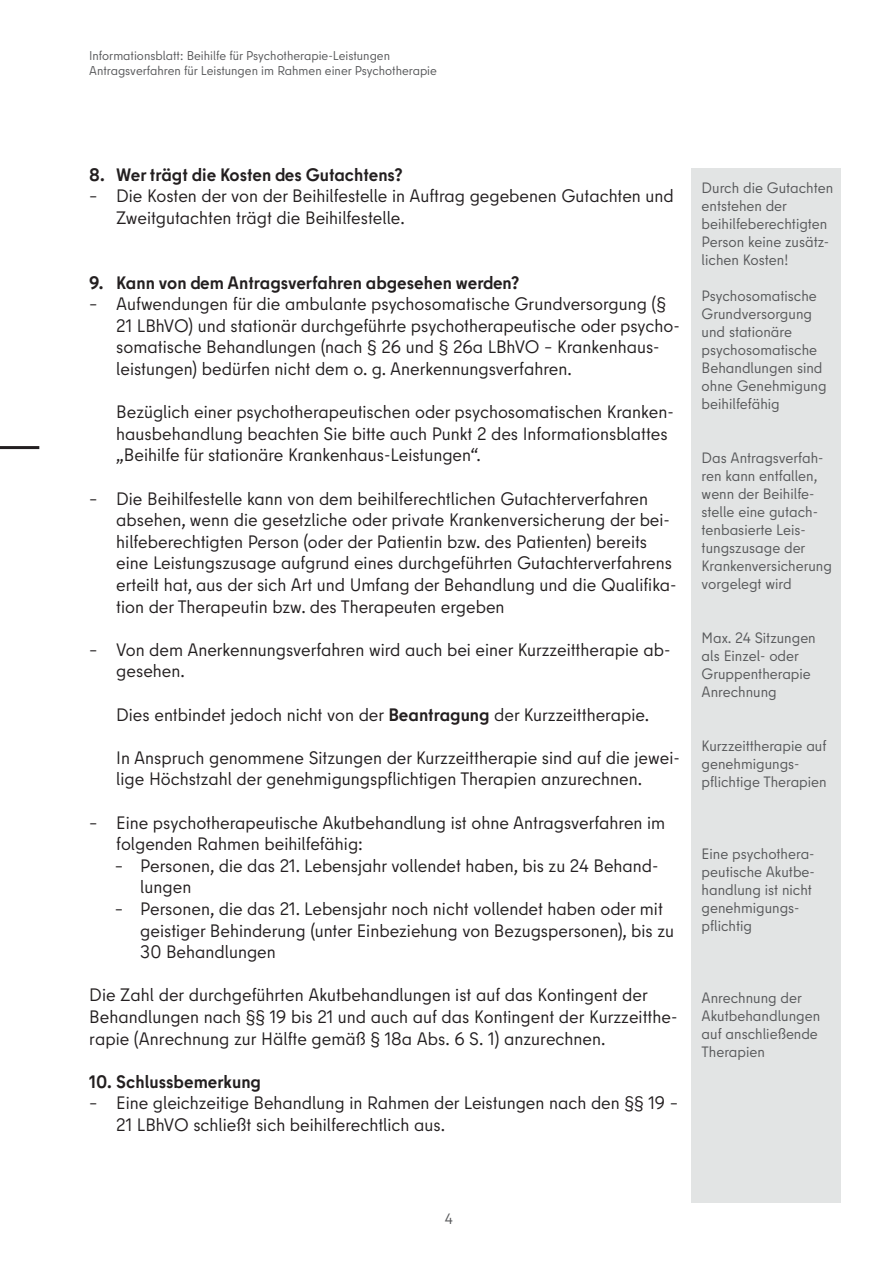
<style>
.page{position:relative;width:893px;height:1263px;background:#fff}
.page>*{position:absolute;margin:0;border:0;box-sizing:border-box;transform-origin:0 0}
.Fließtext_12_PT{font:18px/21.6px "Berlin Type";color:#231f20}
.t1{font:700 18px "Berlin Type";color:#231f20}
.INfotext_10_PT{font:15px/18px "Berlin Type";color:#57585a}
.t2{font:12.75px/15.3px "Berlin Type";color:#57585a}
.s1{font-weight:700}
</style>
<div class="page">
<hr style="left:0;top:446px;width:39px;height:3px;background:#231f20">
<div style="left:692px;top:168px;width:149px;height:1034px;background:#e2e4e4"></div>
<p class="t2" style="left:89px;top:48px;width:349px">Informationsblatt: Beihilfe für Psychotherapie-Leistungen<br>Antragsverfahren für Leistungen im Rahmen einer Psychotherapie</p>
<p class="t1" style="left:89px;top:163px;width:315px">8. Wer trägt die Kosten des Gutachtens?</p>
<p class="Fließtext_12_PT" style="left:116px;top:185px;width:559px;text-indent:-27px">– Die Kosten der von der Beihilfestelle in Auftrag gegebenen Gutachten und<br>Zweitgutachten trägt die Beihilfestelle.</p>
<p class="t1" style="left:89px;top:271px;width:432px">9. Kann von dem Antragsverfahren abgesehen werden?</p>
<p class="Fließtext_12_PT" style="left:116px;top:293px;width:565px;text-indent:-27px">– Aufwendungen für die ambulante psychosomatische Grundversorgung (§ 21 LBhVO) und stationär durchgeführte psychotherapeutische oder psycho&shy;somatische Behandlungen (nach § 26 und § 26a LBhVO – Krankenhaus&shy;leistungen) bedürfen nicht dem o. g. Anerkennungsverfahren.</p>
<p class="Fließtext_12_PT" style="left:116px;top:401px;width:559px">Bezüglich einer psychotherapeutischen oder psychosomatischen Kranken&shy;hausbehandlung beachten Sie bitte auch Punkt 2 des Informationsblattes „Beihilfe für stationäre Krankenhaus-Leistungen“.</p>
<p class="Fließtext_12_PT" style="left:116px;top:488px;width:562px;text-indent:-27px">– Die Beihilfestelle kann von dem beihilferechtlichen Gutachterverfahren absehen, wenn die gesetzliche oder private Krankenversicherung der bei&shy;hilfeberechtigten Person (oder der Patientin bzw. des Patienten) bereits eine Leistungszusage aufgrund eines durchgeführten Gutachterverfahrens erteilt hat, aus der sich Art und Umfang der Behandlung und die Qualifika&shy;tion der Therapeutin bzw. des Therapeuten ergeben</p>
<p class="Fließtext_12_PT" style="left:116px;top:639px;width:556px;text-indent:-27px">– Von dem Anerkennungsverfahren wird auch bei einer Kurzzeittherapie ab&shy;gesehen.</p>
<p class="Fließtext_12_PT" style="left:116px;top:704px;width:535px">Dies entbindet jedoch nicht von der <span class="s1">Beantragung</span> der Kurzzeittherapie.</p>
<p class="Fließtext_12_PT" style="left:116px;top:747px;width:565px">In Anspruch genommene Sitzungen der Kurzzeittherapie sind auf die jewei&shy;lige Höchstzahl der genehmigungspflichtigen Therapien anzurechnen.</p>
<p class="Fließtext_12_PT" style="left:116px;top:812px;width:550px;text-indent:-27px">– Eine psychotherapeutische Akutbehandlung ist ohne Antragsverfahren im folgenden Rahmen beihilfefähig:</p>
<p class="Fließtext_12_PT" style="left:140px;top:855px;width:520px;text-indent:-26px">– Personen, die das 21. Lebensjahr vollendet haben, bis zu 24 Behand&shy;lungen</p>
<p class="Fließtext_12_PT" style="left:140px;top:898px;width:535px;text-indent:-26px">– Personen, die das 21. Lebensjahr noch nicht vollendet haben oder mit geistiger Behinderung (unter Einbeziehung von Bezugspersonen), bis zu<br>30 Behandlungen</p>
<p class="Fließtext_12_PT" style="left:89px;top:984px;width:590px">Die Zahl der durchgeführten Akutbehandlungen ist auf das Kontingent der<br>Behandlungen nach §§ 19 bis 21 und auch auf das Kontingent der Kurzzeitthe&shy;rapie (Anrechnung zur Hälfte gemäß § 18a Abs. 6 S. 1) anzurechnen.</p>
<p class="t1" style="left:89px;top:1070px;width:173px">10. Schlussbemerkung</p>
<p class="Fließtext_12_PT" style="left:116px;top:1092px;width:563px;text-indent:-27px">– Eine gleichzeitige Behandlung in Rahmen der Leistungen nach den §§ 19 –<br>21 LBhVO schließt sich beihilferechtlich aus.</p>
<p class="INfotext_10_PT" style="left:702px;top:179px;width:133px">Durch die Gutachten entstehen der</p>
<p class="INfotext_10_PT" style="left:702px;top:215px;width:127px">beihilfeberechtigten</p>
<p class="INfotext_10_PT" style="left:702px;top:233px;width:129px">Person keine zusätz&shy;lichen Kosten!</p>
<p class="INfotext_10_PT" style="left:702px;top:287px;width:117px">Psychosomatische</p>
<p class="INfotext_10_PT" style="left:702px;top:305px;width:112px">Grundversorgung</p>
<p class="INfotext_10_PT" style="left:702px;top:323px;width:92px">und stationäre</p>
<p class="INfotext_10_PT" style="left:702px;top:341px;width:117px">psychosomatische</p>
<p class="INfotext_10_PT" style="left:702px;top:359px;width:122px">Behandlungen sind</p>
<p class="INfotext_10_PT" style="left:702px;top:377px;width:126px">ohne Genehmigung</p>
<p class="INfotext_10_PT" style="left:702px;top:395px;width:80px">beihilfefähig</p>
<p class="INfotext_10_PT" style="left:702px;top:449px;width:123px">Das Antragsverfah&shy;ren kann entfallen, wenn der Beihilfe&shy;stelle eine gutach&shy;tenbasierte Leis&shy;tungszusage der</p>
<p class="INfotext_10_PT" style="left:702px;top:557px;width:132px">Krankenversicherung vorgelegt wird</p>
<p class="INfotext_10_PT" style="left:702px;top:629px;width:116px">Max. 24 Sitzungen als Einzel- oder<br>Gruppentherapie</p>
<p class="INfotext_10_PT" style="left:702px;top:683px;width:77px">Anrechnung</p>
<p class="INfotext_10_PT" style="left:702px;top:737px;width:126px">Kurzzeittherapie auf</p>
<p class="INfotext_10_PT" style="left:702px;top:755px;width:127px">genehmigungs&shy;pflichtige Therapien</p>
<p class="INfotext_10_PT" style="left:702px;top:845px;width:115px">Eine psychothera&shy;peutische Akutbe&shy;handlung ist nicht genehmigungs&shy;pflichtig</p>
<p class="INfotext_10_PT" style="left:702px;top:989px;width:102px">Anrechnung der</p>
<p class="INfotext_10_PT" style="left:702px;top:1007px;width:120px">Akutbehandlungen auf anschließende<br>Therapien</p>
<p class="INfotext_10_PT" style="left:445px;top:1209px;width:10px">4</p>
</div>
